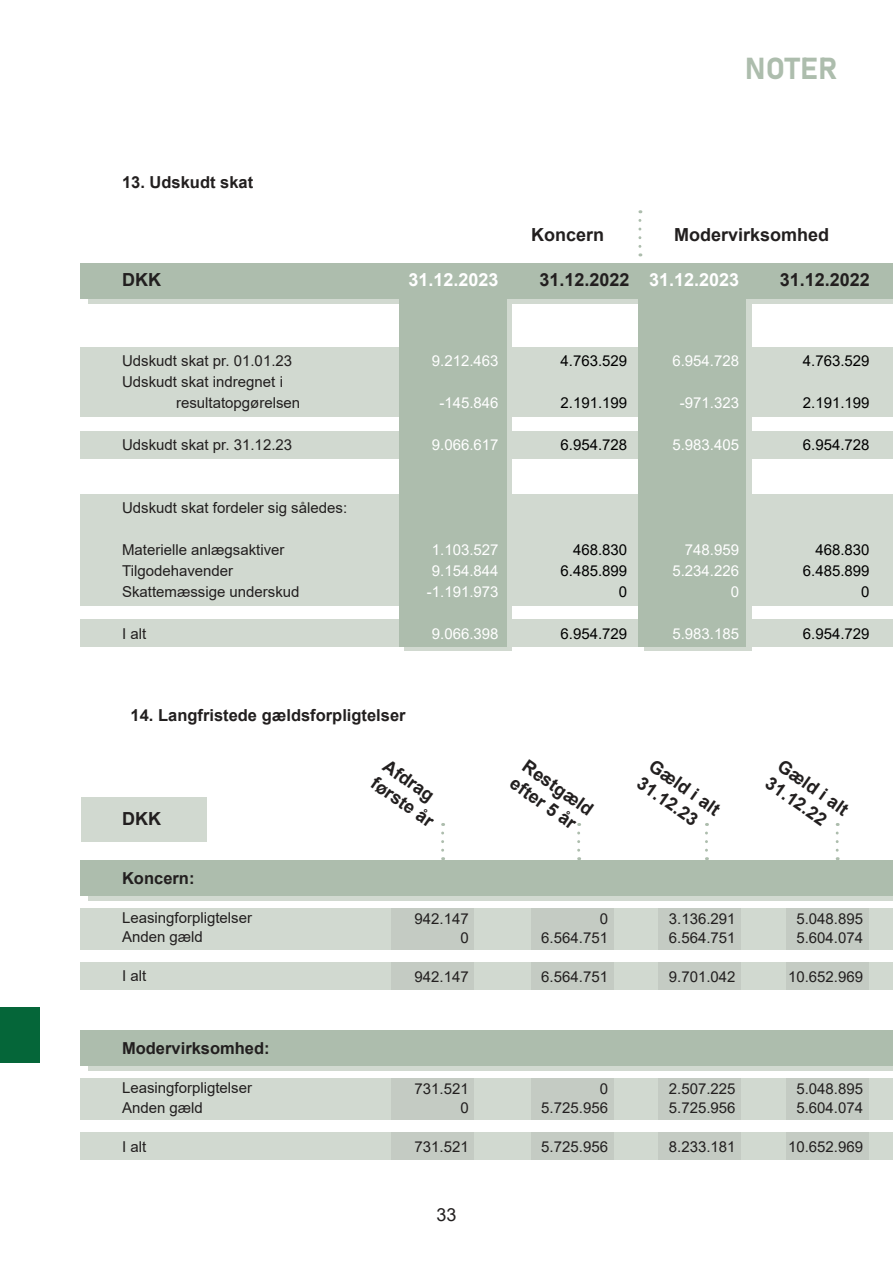
<style>
.page{position:relative;width:893px;height:1263px;background:#fff}
.page>*{position:absolute;margin:0;border:0;box-sizing:border-box;transform-origin:0 0}
.t1{font:30px "Bahnschrift";color:#adbdad}
.t2{font:700 18px/21px "Arial";color:#221f1f}
.t3{font:700 18px "Arial";color:#fff}
.t4{font:18px "Arial";color:#221f1f}
.t5{font:700 16.5px "Arial";color:#221f1f}
.t6{font:15px/19.5px "Arial";color:#221f1f}
.t7{font:15px/21px "Arial";color:#fff;text-align:center}
.t8{font:15px/21px "Arial";color:#000;text-align:right}
</style>
<div class="page">
<div style="left:0;top:1008px;width:39px;height:55px;background:#056639"></div>
<div style="left:81px;top:494px;width:812px;height:111px;background:#d1d9d0"></div>
<div style="left:81px;top:431px;width:812px;height:27px;background:#d1d9d0"></div>
<div style="left:81px;top:619px;width:812px;height:27px;background:#d1d9d0"></div>
<svg style="left:88px;top:298px;width:805px;height:5px;background:#c9d3c8"></svg>
<svg style="left:404px;top:298px;width:107px;height:353px;fill:#d1d9d0"></svg>
<div style="left:644px;top:290px;width:107px;height:361px;background:#d1d9d0"></div>
<div style="left:81px;top:263px;width:812px;height:35px;background:#adbdad"></div>
<div style="left:81px;top:347px;width:812px;height:70px;background:#d1d9d0"></div>
<div style="left:399px;top:263px;width:107px;height:383px;background:#adbdad"></div>
<div style="left:639px;top:263px;width:107px;height:383px;background:#adbdad"></div>
<svg style="left:836px;top:833px;width:3px;height:27px"></svg>
<svg style="left:705px;top:833px;width:3px;height:27px"></svg>
<svg style="left:577px;top:833px;width:3px;height:27px"></svg>
<svg style="left:441px;top:833px;width:3px;height:27px"></svg>
<div style="left:81px;top:962px;width:812px;height:27px;background:#d1d9d0"></div>
<div style="left:81px;top:1132px;width:812px;height:27px;background:#d1d9d0"></div>
<div style="left:81px;top:797px;width:125px;height:45px;background:#d1d9d0"></div>
<svg style="left:88px;top:895px;width:805px;height:5px;background:#c9d3c9"></svg>
<div style="left:88px;top:1035px;width:805px;height:36px;background:#d1d9d0"></div>
<div style="left:81px;top:860px;width:812px;height:35px;background:#adbdad"></div>
<div style="left:81px;top:1030px;width:812px;height:36px;background:#adbdad"></div>
<div style="left:81px;top:907px;width:812px;height:42px;background:#d1d9d0"></div>
<div style="left:81px;top:1078px;width:812px;height:41px;background:#d1d9d0"></div>
<div style="left:392px;top:907px;width:82px;height:42px;background:#c4cbc3"></div>
<div style="left:392px;top:1078px;width:82px;height:41px;background:#c4cbc3"></div>
<div style="left:531px;top:907px;width:82px;height:42px;background:#c4cbc3"></div>
<div style="left:531px;top:1078px;width:82px;height:41px;background:#c4cbc3"></div>
<div style="left:658px;top:907px;width:83px;height:42px;background:#c4cbc3"></div>
<div style="left:658px;top:1078px;width:83px;height:41px;background:#c4cbc3"></div>
<div style="left:786px;top:907px;width:82px;height:42px;background:#c4cbc3"></div>
<div style="left:786px;top:1078px;width:82px;height:41px;background:#c4cbc3"></div>
<div style="left:392px;top:962px;width:82px;height:27px;background:#c4cbc3"></div>
<div style="left:392px;top:1132px;width:82px;height:27px;background:#c4cbc3"></div>
<div style="left:531px;top:962px;width:82px;height:27px;background:#c4cbc3"></div>
<div style="left:531px;top:1132px;width:82px;height:27px;background:#c4cbc3"></div>
<div style="left:658px;top:962px;width:83px;height:27px;background:#c4cbc3"></div>
<div style="left:658px;top:1132px;width:83px;height:27px;background:#c4cbc3"></div>
<div style="left:786px;top:962px;width:82px;height:27px;background:#c4cbc3"></div>
<div style="left:786px;top:1132px;width:82px;height:27px;background:#c4cbc3"></div>
<svg style="left:638px;top:220px;width:3px;height:36px"></svg>
<p class="t5" style="left:122px;top:175px;width:133px">13. Udskudt skat</p>
<h1 class="t1" style="left:745px;top:51px;width:94px">NOTER</h1>
<p class="t2" style="left:531px;top:226px;width:75px">Koncern</p>
<p class="t2" style="left:674px;top:226px;width:157px">Modervirksomhed</p>
<p class="t2" style="left:122px;top:270px;width:40px">DKK</p>
<p class="t2" style="left:780px;top:270px;width:92px">31.12.2022</p>
<p class="t3" style="left:409px;top:272px;width:92px">31.12.2023</p>
<p class="t3" style="left:649px;top:272px;width:92px">31.12.2023</p>
<p class="t2" style="left:539px;top:270px;width:92px">31.12.2022</p>
<p class="t6" style="left:122px;top:352px;width:172px">Udskudt skat pr. 01.01.23</p>
<p class="t6" style="left:122px;top:373px;width:162px">Udskudt skat indregnet i</p>
<p class="t6" style="left:176px;top:394px;width:126px">resultatopgørelsen</p>
<p class="t6" style="left:122px;top:436px;width:172px">Udskudt skat pr. 31.12.23</p>
<p class="t6" style="left:122px;top:499px;width:227px">Udskudt skat fordeler sig således:</p>
<p class="t6" style="left:122px;top:540px;width:179px;line-height:21px">Materielle anlægsaktiver<br>Tilgodehavender<br>Skattemæssige underskud</p>
<p class="t6" style="left:122px;top:624px;width:26px">I alt</p>
<p class="t7" style="left:432px;top:351px;width:68px">9.212.463</p>
<p class="t7" style="left:439px;top:393px;width:61px">-145.846</p>
<p class="t7" style="left:432px;top:435px;width:68px">9.066.617</p>
<p class="t7" style="left:427px;top:540px;width:73px">1.103.527<br>9.154.844 -1.191.973</p>
<p class="t7" style="left:432px;top:624px;width:68px">9.066.398</p>
<p class="t8" style="left:561px;top:351px;width:68px">4.763.529</p>
<p class="t8" style="left:561px;top:393px;width:68px">2.191.199</p>
<p class="t8" style="left:561px;top:435px;width:68px">6.954.728</p>
<p class="t8" style="left:561px;top:540px;width:68px">468.830<br>6.485.899<br>0</p>
<p class="t8" style="left:561px;top:624px;width:68px">6.954.729</p>
<p class="t7" style="left:672px;top:351px;width:68px">6.954.728</p>
<p class="t7" style="left:680px;top:393px;width:61px">-971.323</p>
<p class="t7" style="left:672px;top:435px;width:68px">5.983.405</p>
<p class="t7" style="left:672px;top:540px;width:68px;text-align:right">748.959<br>5.234.226<br>0</p>
<p class="t7" style="left:672px;top:624px;width:68px">5.983.185</p>
<p class="t8" style="left:803px;top:351px;width:68px">4.763.529</p>
<p class="t8" style="left:803px;top:393px;width:68px">2.191.199</p>
<p class="t8" style="left:803px;top:435px;width:68px">6.954.728</p>
<p class="t8" style="left:803px;top:540px;width:68px">468.830<br>6.485.899<br>0</p>
<p class="t8" style="left:803px;top:624px;width:68px">6.954.729</p>
<p class="t5" style="left:131px;top:709px;width:277px">14. Langfristede gældsforpligtelser</p>
<p class="t2" style="left:122px;top:810px;width:40px">DKK</p>
<p class="t5" style="left:122px;top:871px;width:74px">Koncern:</p>
<p class="t6" style="left:122px;top:909px;width:132px">Leasingforpligtelser<br>Anden gæld</p>
<p class="t6" style="left:122px;top:966px;width:26px">I alt</p>
<p class="t5" style="left:122px;top:1042px;width:149px">Modervirksomhed:</p>
<p class="t6" style="left:122px;top:1079px;width:132px">Leasingforpligtelser<br>Anden gæld</p>
<p class="t6" style="left:122px;top:1136px;width:26px">I alt</p>
<p class="t2" style="left:390px;top:756px;width:74px;rotate:35deg">Afdrag første år</p>
<p class="t6" style="left:415px;top:910px;width:56px;text-align:right">942.147<br>0</p>
<p class="t6" style="left:415px;top:968px;width:56px">942.147</p>
<p class="t6" style="left:415px;top:1080px;width:56px;text-align:right">731.521<br>0</p>
<p class="t6" style="left:415px;top:1139px;width:56px">731.521</p>
<p class="t4" style="left:436px;top:1207px;width:22px">33</p>
<p class="t2" style="left:529px;top:756px;width:84px;rotate:35deg">Restgæld efter 5 år</p>
<p class="t2" style="left:656px;top:756px;width:84px;rotate:35deg">Gæld i alt<br>31.12.23</p>
<p class="t2" style="left:785px;top:756px;width:84px;rotate:35deg">Gæld i alt<br>31.12.22</p>
<p class="t6" style="left:541px;top:910px;width:68px;text-align:right">0<br>6.564.751</p>
<p class="t6" style="left:541px;top:968px;width:68px">6.564.751</p>
<p class="t6" style="left:669px;top:910px;width:68px">3.136.291<br>6.564.751</p>
<p class="t6" style="left:669px;top:968px;width:68px">9.701.042</p>
<p class="t6" style="left:796px;top:910px;width:68px">5.048.895<br>5.604.074</p>
<p class="t6" style="left:788px;top:968px;width:77px">10.652.969</p>
<p class="t6" style="left:541px;top:1080px;width:68px;text-align:right">0<br>5.725.956</p>
<p class="t6" style="left:541px;top:1139px;width:68px">5.725.956</p>
<p class="t6" style="left:669px;top:1080px;width:68px">2.507.225<br>5.725.956</p>
<p class="t6" style="left:669px;top:1139px;width:68px">8.233.181</p>
<p class="t6" style="left:796px;top:1080px;width:68px">5.048.895<br>5.604.074</p>
<p class="t6" style="left:788px;top:1139px;width:77px">10.652.969</p>
</div>
